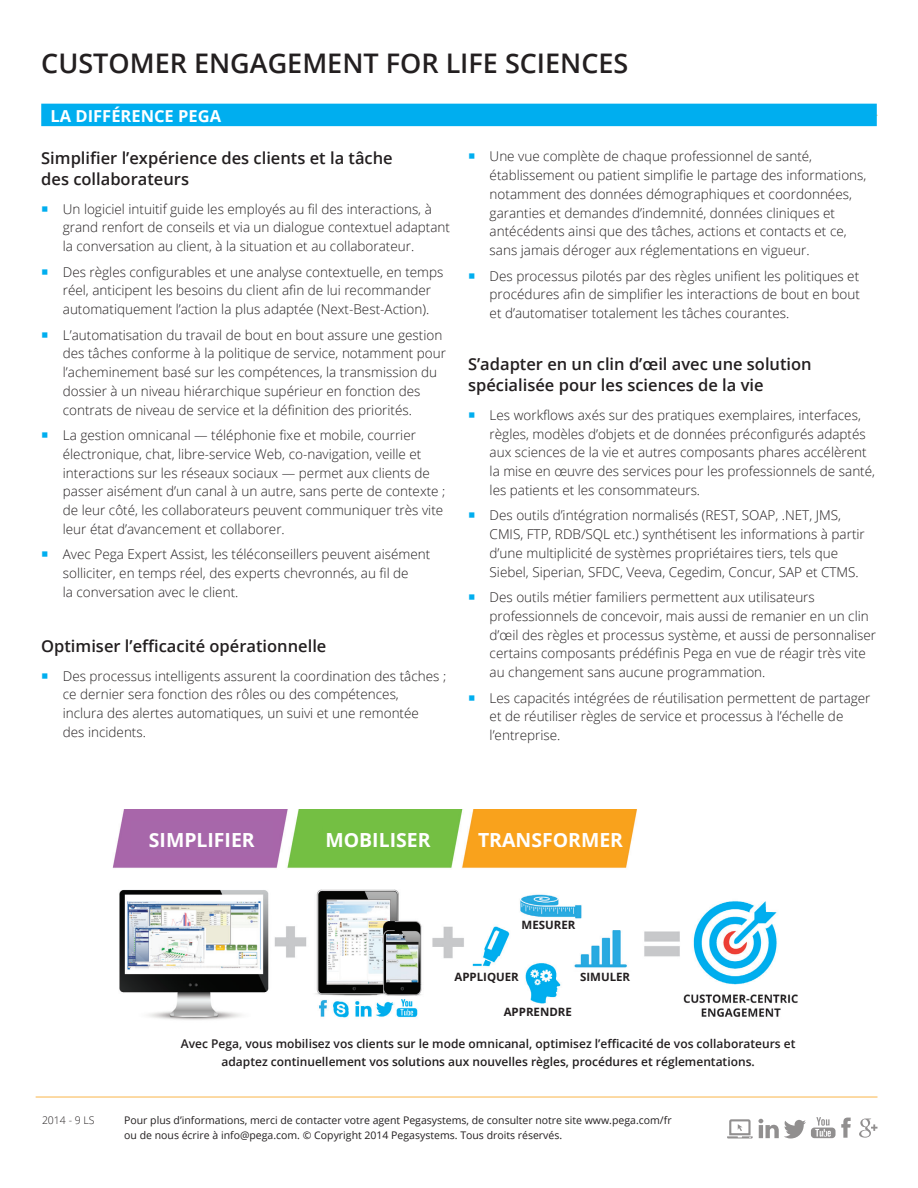
<style>
.page{position:relative;width:918px;height:1188px;background:#fff}
.page>*{position:absolute;margin:0;border:0;box-sizing:border-box;transform-origin:0 0}
.t1{font:600 27px "Open Sans";color:#231f20}
.t2{font:700 19.5px "Open Sans";color:#fff}
.t3{font:600 16.5px/21px "Open Sans";color:#231f20}
.t4{font:700 16.5px "Open Sans";color:#fff}
.t5{font:300 13.5px/18.8px "Open Sans";color:#231f20}
.t6{font:600 12px/18px "Open Sans";color:#231f20;text-align:center}
.t7{font:700 11.55px "Open Sans";color:#231f20}
.t8{font:10.5px/15px "Open Sans";color:#231f20}
.t9{font:300 10.5px "Open Sans";color:#231f20}
</style>
<div class="page">
<hr style="left:246px;top:115px;width:632px;height:1px;background:#f9a21c">
<hr style="left:36px;top:1097px;width:841px;height:1px;background:#f9a21c">
<div style="left:41px;top:104px;width:836px;height:22px;background:#00aeef"></div>
<svg style="left:727px;top:1117px;width:124px;height:22px"></svg>
<svg style="left:859px;top:1119px;width:19px;height:19px"></svg>
<img style="left:112px;top:809px;width:686px;height:211px">
<div style="left:515px;top:921px;width:71px;height:12px;background:#fff"></div>
<div style="left:572px;top:972px;width:65px;height:13px;background:#fff"></div>
<div style="left:495px;top:1004px;width:80px;height:16px;background:#fff"></div>
<div style="left:454px;top:971px;width:65px;height:13px;background:#fff"></div>
<div style="left:131px;top:821px;width:142px;height:34px;background:#a767aa"></div>
<div style="left:323px;top:825px;width:119px;height:27px;background:#74bf43"></div>
<div style="left:484px;top:825px;width:127px;height:27px;background:#f9a21c"></div>
<h1 class="t1" style="left:41px;top:45px;width:589px">CUSTOMER ENGAGEMENT FOR LIFE SCIENCES</h1>
<p class="t4" style="left:51px;top:105px;width:172px">LA DIFFÉRENCE PEGA</p>
<p class="t3" style="left:41px;top:147px;width:353px">Simplifier l’expérience des clients et la tâche des collaborateurs</p>
<p class="t5" style="left:63px;top:199px;width:389px">Un logiciel intuitif guide les employés au fil des interactions, à grand renfort de conseils et via un dialogue contextuel adaptant la conversation au client, à la situation et au collaborateur.</p>
<p class="t5" style="left:63px;top:262px;width:382px">Des règles configurables et une analyse contextuelle, en temps réel, anticipent les besoins du client afin de lui recommander automatiquement l’action la plus adaptée (Next-Best-Action).</p>
<p class="t5" style="left:63px;top:325px;width:385px">L’automatisation du travail de bout en bout assure une gestion des tâches conforme à la politique de service, notamment pour l’acheminement basé sur les compétences, la transmission du dossier à un niveau hiérarchique supérieur en fonction des contrats de niveau de service et la définition des priorités.</p>
<p class="t5" style="left:63px;top:425px;width:384px">La gestion omnicanal — téléphonie fixe et mobile, courrier électronique, chat, libre-service Web, co-navigation, veille et interactions sur les réseaux sociaux — permet aux clients de passer aisément d’un canal à un autre, sans perte de contexte ; de leur côté, les collaborateurs peuvent communiquer très vite leur état d’avancement et collaborer.</p>
<p class="t5" style="left:63px;top:545px;width:369px">Avec Pega Expert Assist, les téléconseillers peuvent aisément solliciter, en temps réel, des experts chevronnés, au fil de<br>la conversation avec le client.</p>
<p class="t3" style="left:41px;top:635px;width:287px">Optimiser l’efficacité opérationnelle</p>
<p class="t5" style="left:63px;top:666px;width:385px">Des processus intelligents assurent la coordination des tâches ; ce dernier sera fonction des rôles ou des compétences,<br>inclura des alertes automatiques, un suivi et une remontée<br>des incidents.</p>
<p class="t5" style="left:490px;top:147px;width:378px">Une vue complète de chaque professionnel de santé, établissement ou patient simplifie le partage des informations, notamment des données démographiques et coordonnées, garanties et demandes d’indemnité, données cliniques et antécédents ainsi que des tâches, actions et contacts et ce, sans jamais déroger aux réglementations en vigueur.</p>
<p class="t5" style="left:490px;top:266px;width:372px;text-align:justify">Des processus pilotés par des règles unifient les politiques et procédures afin de simplifier les interactions de bout en bout et d’automatiser totalement les tâches courantes.</p>
<p class="t3" style="left:468px;top:353px;width:345px">S’adapter en un clin d’œil avec une solution spécialisée pour les sciences de la vie</p>
<p class="t5" style="left:490px;top:405px;width:387px">Les workflows axés sur des pratiques exemplaires, interfaces, règles, modèles d’objets et de données préconfigurés adaptés aux sciences de la vie et autres composants phares accélèrent la mise en œuvre des services pour les professionnels de santé, les patients et les consommateurs.</p>
<p class="t5" style="left:490px;top:506px;width:377px">Des outils d’intégration normalisés (REST, SOAP, .NET, JMS, CMIS, FTP, RDB/SQL etc.) synthétisent les informations à partir d’une multiplicité de systèmes propriétaires tiers, tels que Siebel, Siperian, SFDC, Veeva, Cegedim, Concur, SAP et CTMS.</p>
<p class="t5" style="left:490px;top:587px;width:388px">Des outils métier familiers permettent aux utilisateurs professionnels de concevoir, mais aussi de remanier en un clin d’œil des règles et processus système, et aussi de personnaliser certains composants prédéfinis Pega en vue de réagir très vite au changement sans aucune programmation.</p>
<p class="t5" style="left:490px;top:688px;width:382px">Les capacités intégrées de réutilisation permettent de partager et de réutiliser règles de service et processus à l’échelle de l’entreprise.</p>
<h2 class="t2" style="left:149px;top:826px;width:107px">SIMPLIFIER</h2>
<h2 class="t2" style="left:325px;top:826px;width:107px">MOBILISER</h2>
<h2 class="t2" style="left:478px;top:826px;width:147px">TRANSFORMER</h2>
<p class="t7" style="left:522px;top:917px;width:55px">MESURER</p>
<p class="t7" style="left:454px;top:968px;width:66px">APPLIQUER</p>
<p class="t7" style="left:580px;top:968px;width:52px">SIMULER</p>
<p class="t7" style="left:504px;top:1004px;width:70px">APPRENDRE</p>
<p class="t6" style="left:181px;top:1034px;width:616px">Avec Pega, vous mobilisez vos clients sur le mode omnicanal, optimisez l’efficacité de vos collaborateurs et adaptez continuellement vos solutions aux nouvelles règles, procédures et réglementations.</p>
<p class="t9" style="left:42px;top:1113px;width:54px">2014 - 9 LS</p>
<p class="t8" style="left:124px;top:1113px;width:549px">Pour plus d’informations, merci de contacter votre agent Pegasystems, de consulter notre site www.pega.com/fr ou de nous écrire à info@pega.com. © Copyright 2014 Pegasystems. Tous droits réservés.</p>
</div>
